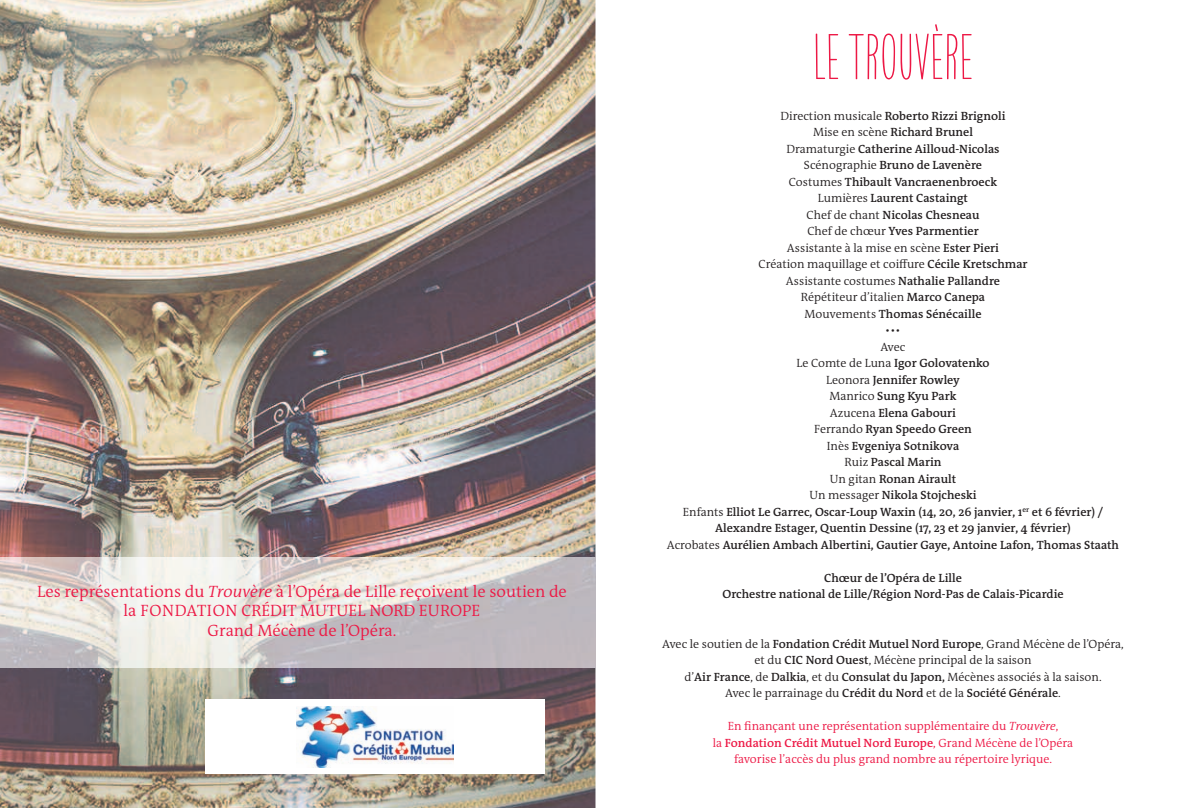
<style>
.page{position:relative;width:1191px;height:808px;background:#fff}
.page>*{position:absolute;margin:0;border:0;box-sizing:border-box;transform-origin:0 0}
.t1{font:700 60px "Only You Pro";color:#ed1845}
.t2{font:300 16.5px/19.8px "The Antiqua B W4";color:#ed1845;text-align:center}
.t3{font:600 12px/16.5px "The Antiqua B W6";color:#231f20;text-align:center}
.t4{font:300 12px/16.5px "The Antiqua B W4";color:#231f20;text-align:center}
.t5{font:300 12px "The Antiqua B W4";color:#ed1845}
.t6{font:600 12px "The Antiqua B W6";color:#ed1845}
.s1{font-style:italic}
.s2{font-family:"The Antiqua B W4";font-weight:300}
.s3{font-family:"The Antiqua B W6";font-weight:600}
</style>
<div class="page">
<img style="left:0;top:0;width:595px;height:808px">
<div style="left:205px;top:700px;width:339px;height:74px;background:#fff"></div>
<img style="left:0;top:557px;width:595px;height:111px">
<img style="left:296px;top:706px;width:157px;height:62px">
<h2 class="t2" style="left:37px;top:582px;width:531px">Les représentations du <span class="s1">Trouvère</span> à l’Opéra de Lille reçoivent le soutien de la FONDATiON CRÉDiT MUTUEL NORD EUROPE<br>Grand Mécène de l’Opéra.</h2>
<h1 class="t1" style="left:813px;top:33px;width:162px">LE TROUVÈRE</h1>
<p class="t3" style="left:780px;top:108px;width:227px"><span class="s2">Direction musicale</span> Roberto Rizzi Brignoli <span class="s2">Mise en scène</span> Richard Brunel <span class="s2">Dramaturgie</span> Catherine Ailloud-Nicolas <span class="s2">Scénographie</span> Bruno de Lavenère <span class="s2">Costumes</span> Thibault Vancraenenbroeck <span class="s2">Lumières</span> Laurent Castaingt<br><span class="s2">Chef de chant</span> Nicolas Chesneau<br><span class="s2">Chef de chœur</span> Yves Parmentier</p>
<p class="t4" style="left:758px;top:240px;width:271px">Assistante à la mise en scène <span class="s3">Ester Pieri<br></span>Création maquillage et coiffure <span class="s3">Cécile Kretschmar </span>Assistante costumes <span class="s3">Nathalie Pallandre </span>Répétiteur d’italien <span class="s3">Marco Canepa</span></p>
<p class="t3" style="left:804px;top:306px;width:178px"><span class="s2">Mouvements</span> Thomas Sénécaille</p>
<p class="t4" style="left:880px;top:323px;width:26px">•••<br>Avec</p>
<p class="t3" style="left:667px;top:356px;width:453px"><span class="s2">Le Comte de Luna</span> Igor Golovatenko<br><span class="s2">Leonora</span> Jennifer Rowley<br><span class="s2">Manrico</span> Sung Kyu Park<br><span class="s2">Azucena</span> Elena Gabouri<br><span class="s2">Ferrando</span> Ryan Speedo Green<br><span class="s2">inès</span> Evgeniya Sotnikova<br><span class="s2">Ruiz</span> Pascal Marin<br><span class="s2">Un gitan</span> Ronan Airault<br><span class="s2">Un messager</span> Nikola Stojcheski<br><span class="s2">Enfants</span> Elliot Le Garrec, Oscar-Loup Waxin (14, 20, 26 janvier, 1<sup>er</sup> et 6 février) / Alexandre Estager, Quentin Dessine (17, 23 et 29 janvier, 4 février)<br><span class="s2">Acrobates</span> Aurélien Ambach Albertini, Gautier Gaye, Antoine Lafon, Thomas Staath</p>
<p class="t3" style="left:722px;top:570px;width:343px">Chœur de l’Opéra de Lille<br>Orchestre national de Lille/Région Nord-Pas de Calais-Picardie</p>
<p class="t4" style="left:662px;top:636px;width:463px">Avec le soutien de la <span class="s3">Fondation Crédit Mutuel Nord Europe</span>, Grand Mécène de l’Opéra, et du <span class="s3">CIC Nord Ouest</span>, Mécène principal de la saison<br>d’<span class="s3">Air France</span>, de <span class="s3">Dalkia</span>, et du <span class="s3">Consulat du Japon,</span> Mécènes associés à la saison.</p>
<p class="t3" style="left:725px;top:686px;width:337px"><span class="s2">Avec le parrainage du</span> Crédit du Nord <span class="s2">et de la</span> Société Générale<span class="s2">.</span></p>
<p class="t5" style="left:727px;top:721px;width:332px">En finançant une représentation supplémentaire du <span class="s1">Trouvère</span>,</p>
<p class="t6" style="left:713px;top:737px;width:362px"><span class="s2">la</span> Fondation Crédit Mutuel Nord Europe<span class="s2">, Grand Mécène de l’Opéra</span></p>
<p class="t5" style="left:734px;top:754px;width:319px">favorise l’accès du plus grand nombre au répertoire lyrique.</p>
</div>
